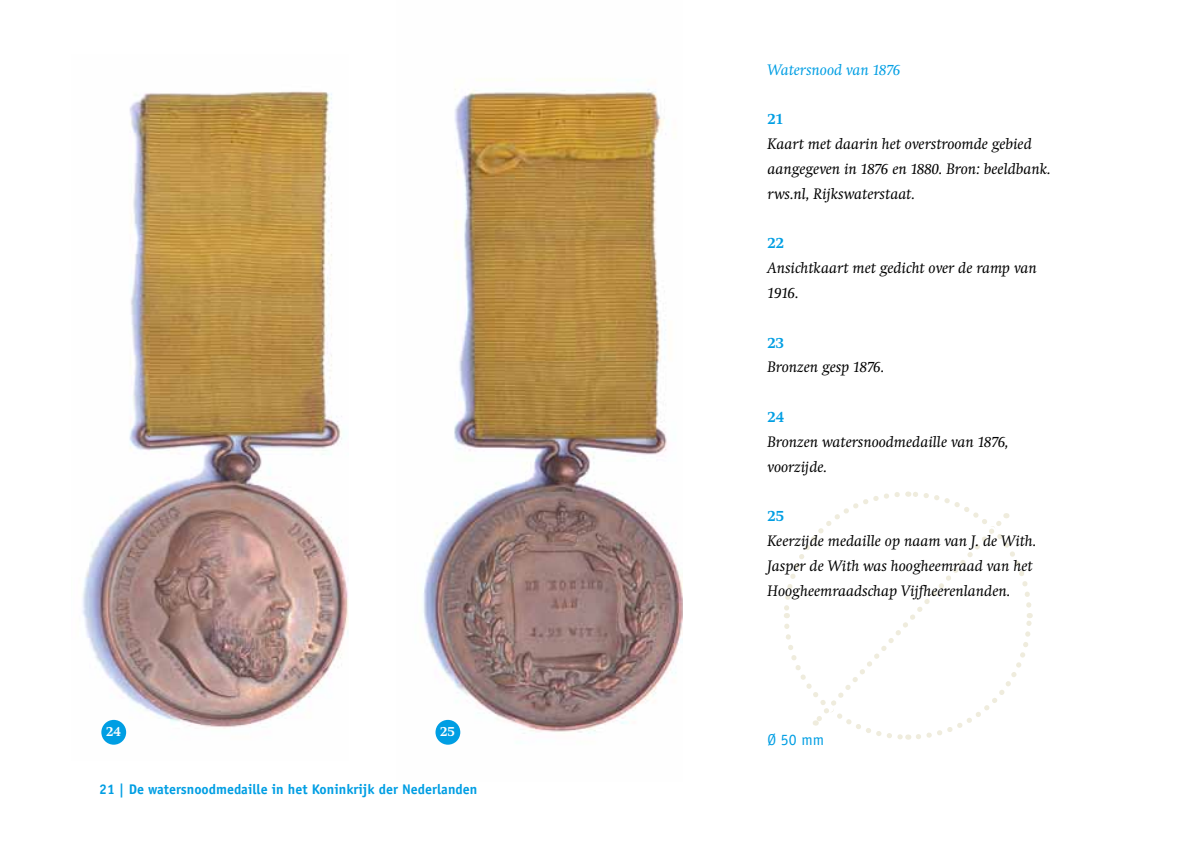
<style>
.page{position:relative;width:1191px;height:844px;background:#fff}
.page>*{position:absolute;margin:0;border:0;box-sizing:border-box;transform-origin:0 0}
.t1{font:italic 15.75px/24.8px "Swift";color:#000}
.t2{font:italic 15.75px "Swift";color:#009ee3}
.t3{font:700 15.75px "Swift";color:#009ee3}
.t4{font:15.75px "Officina Sans";color:#009ee3}
.t5{font:700 14px "Officina Sans";color:#009ee3}
.t6{font:700 14px "Swift";color:#fff}
</style>
<div class="page">
<svg style="left:784px;top:491px;width:249px;height:249px"></svg>
<img style="left:423px;top:89px;width:259px;height:656px">
<img style="left:82px;top:91px;width:267px;height:654px">
<div style="left:101px;top:719px;width:25px;height:25px;background:#009ee3;border-radius:50%"></div>
<div style="left:435px;top:719px;width:25px;height:25px;background:#009ee3;border-radius:50%"></div>
<p class="t6" style="left:106px;top:723px;width:16px">24</p>
<p class="t6" style="left:440px;top:723px;width:16px">25</p>
<p class="t5" style="left:99px;top:780px;width:379px">21 | De watersnoodmedaille in het Koninkrijk der Nederlanden</p>
<p class="t2" style="left:767px;top:61px;width:134px">Watersnood van 1876</p>
<p class="t3" style="left:767px;top:110px;width:18px">21</p>
<p class="t1" style="left:767px;top:132px;width:285px">Kaart met daarin het overstroomde gebied aangegeven in 1876 en 1880. Bron: beeldbank. rws.nl, Rijkswaterstaat.</p>
<p class="t3" style="left:767px;top:234px;width:18px">22</p>
<p class="t1" style="left:767px;top:256px;width:271px">Ansichtkaart met gedicht over de ramp van<br>1916.</p>
<p class="t3" style="left:767px;top:334px;width:18px">23</p>
<p class="t1" style="left:767px;top:355px;width:118px">Bronzen gesp 1876.</p>
<p class="t3" style="left:767px;top:408px;width:18px">24</p>
<p class="t1" style="left:767px;top:429px;width:243px">Bronzen watersnoodmedaille van 1876, voorzijde.</p>
<p class="t3" style="left:767px;top:507px;width:18px">25</p>
<p class="t1" style="left:767px;top:528px;width:270px">Keerzijde medaille op naam van J. de With.<br>Jasper de With was hoogheemraad van het<br>Hoogheemraadschap Vijfheerenlanden.</p>
<p class="t4" style="left:767px;top:729px;width:58px">Ø 50 mm</p>
</div>
